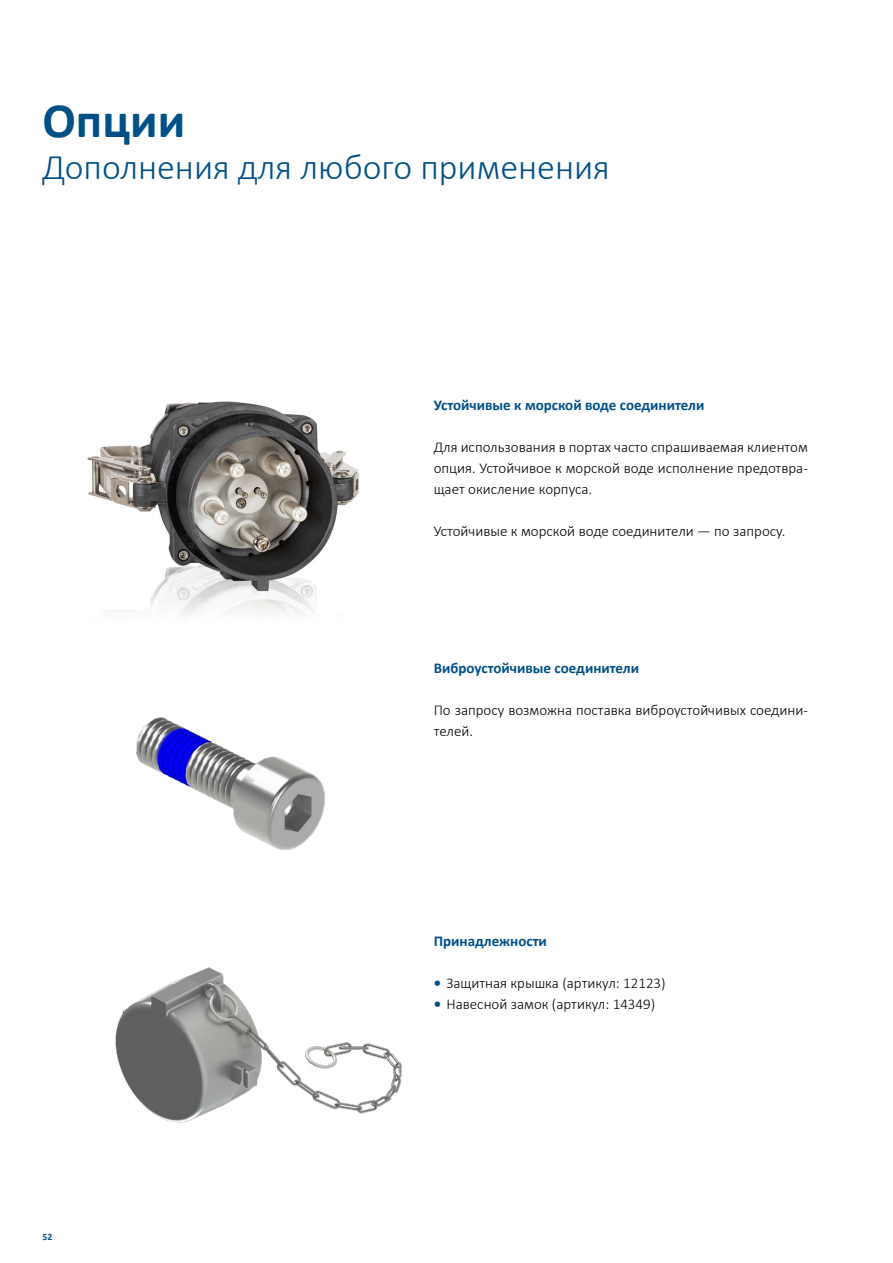
<style>
.page{position:relative;width:893px;height:1263px;background:#fff}
.page>*{position:absolute;margin:0;border:0;box-sizing:border-box;transform-origin:0 0}
.t1{font:700 49.5px "Calibri";color:#005086}
.t2{font:300 36px "Calibri";color:#005086}
.t3{font:300 15px/21px "Calibri";color:#000;text-align:justify}
.t4{font:700 15px "Calibri";color:#005086}
.t5{font:700 9.75px "Calibri";color:#005086}
.s1{font-weight:700;color:#005086}
</style>
<div class="page">
<img style="left:115px;top:967px;width:287px;height:156px">
<img style="left:87px;top:401px;width:272px;height:214px">
<img style="left:136px;top:717px;width:189px;height:133px">
<h1 class="t1" style="left:43px;top:86px;width:144px">Опции</h1>
<h2 class="t2" style="left:43px;top:145px;width:569px">Дополнения для любого применения</h2>
<p class="t4" style="left:434px;top:394px;width:272px">Устойчивые к морской воде соединители</p>
<p class="t3" style="left:434px;top:436px;width:376px">Для использования в портах часто спрашиваемая клиентом опция. Устойчивое к морской воде исполнение предотвра&shy;щает окисление корпуса.</p>
<p class="t3" style="left:434px;top:520px;width:353px">Устойчивые к морской воде соединители — по запросу.</p>
<p class="t4" style="left:434px;top:657px;width:207px">Виброустойчивые соединители</p>
<p class="t3" style="left:434px;top:699px;width:376px">По запросу возможна поставка виброустойчивых соедини&shy;телей.</p>
<p class="t5" style="left:43px;top:1229px;width:11px">52</p>
<p class="t4" style="left:434px;top:930px;width:115px">Принадлежности</p>
<p class="t3" style="left:434px;top:972px;width:233px"><span class="s1">•</span> Защитная крышка (артикул: 12123)</p>
<p class="t3" style="left:434px;top:993px;width:223px"><span class="s1">•</span> Навесной замок (артикул: 14349)</p>
</div>
